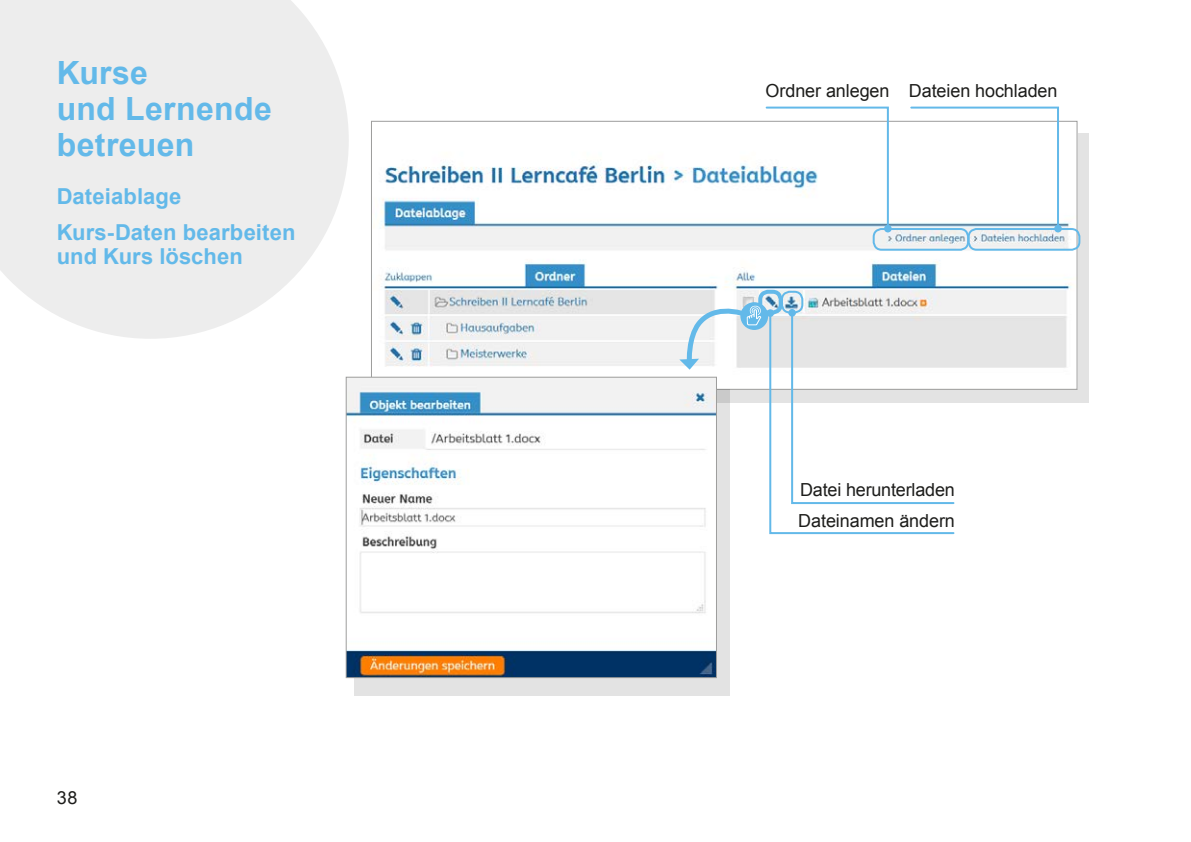
<style>
.page{position:relative;width:1191px;height:842px;background:#fff}
.page>*{position:absolute;margin:0;border:0;box-sizing:border-box;transform-origin:0 0}
.t1{font:700 32px/36px "Arial";letter-spacing:.01em;color:#63b9e9}
.t2{font:700 22px/36px "Arial";letter-spacing:.005em;color:#63b9e9}
.t3{font:18px "Arial";letter-spacing:-.005em;color:#1d1d1b}
</style>
<div class="page">
<svg style="left:0;top:0;width:349px;height:339px;fill:#ededed"></svg>
<div style="left:0;top:0;width:68px;height:72px;background:#ededed"></div>
<div style="left:382px;top:134px;width:706px;height:269px;background:linear-gradient(to bottom,#dfe0e0,#e1e1e1)"></div>
<img style="left:373px;top:134px;width:702px;height:254px">
<div style="left:354px;top:390px;width:375px;height:306px;background:#e3e3e3"></div>
<img style="left:348px;top:379px;width:366px;height:297px">
<div style="left:346px;top:377px;width:370px;height:301px;border:1px solid #9d9d9c"></div>
<svg style="left:909px;top:106px;width:151px;height:125px"></svg>
<div style="left:1054px;top:225px;width:7px;height:7px;background:#63b9e9;border-radius:50%"></div>
<svg style="left:764px;top:106px;width:126px;height:125px"></svg>
<div style="left:884px;top:225px;width:7px;height:7px;background:#63b9e9;border-radius:50%"></div>
<div style="left:758px;top:290px;width:24px;height:24px;border:4px solid #63b9e9;border-radius:8px"></div>
<div style="left:967px;top:228px;width:113px;height:23px;border:2px solid #63b9e9;border-radius:8px"></div>
<div style="left:872px;top:228px;width:97px;height:23px;border:2px solid #63b9e9;border-radius:8px"></div>
<div style="left:781px;top:291px;width:22px;height:22px;border:2px solid #63b9e9;border-radius:8px"></div>
<div style="left:740px;top:302px;width:28px;height:28px;background:#63b9e9;border-radius:50%"></div>
<svg style="left:679px;top:300px;width:87px;height:70px"></svg>
<svg style="left:768px;top:311px;width:187px;height:224px"></svg>
<div style="left:766px;top:309px;width:8px;height:8px;background:#63b9e9;border-radius:50%"></div>
<svg style="left:790px;top:311px;width:165px;height:194px"></svg>
<div style="left:788px;top:309px;width:8px;height:8px;background:#63b9e9;border-radius:50%"></div>
<h1 class="t1" style="left:57px;top:56px;width:217px">Kurse<br>und Lernende betreuen</h1>
<p class="t2" style="left:57px;top:179px;width:240px">Dateiablage<br>Kurs-Daten bearbeiten</p>
<p class="t2" style="left:57px;top:239px;width:188px">und Kurs löschen</p>
<p class="t3" style="left:57px;top:786px;width:22px">38</p>
<p class="t3" style="left:765px;top:79px;width:293px">Ordner anlegen Dateien hochladen</p>
<p class="t3" style="left:800px;top:478px;width:156px">Datei herunterladen</p>
<p class="t3" style="left:798px;top:508px;width:158px">Dateinamen ändern</p>
</div>
